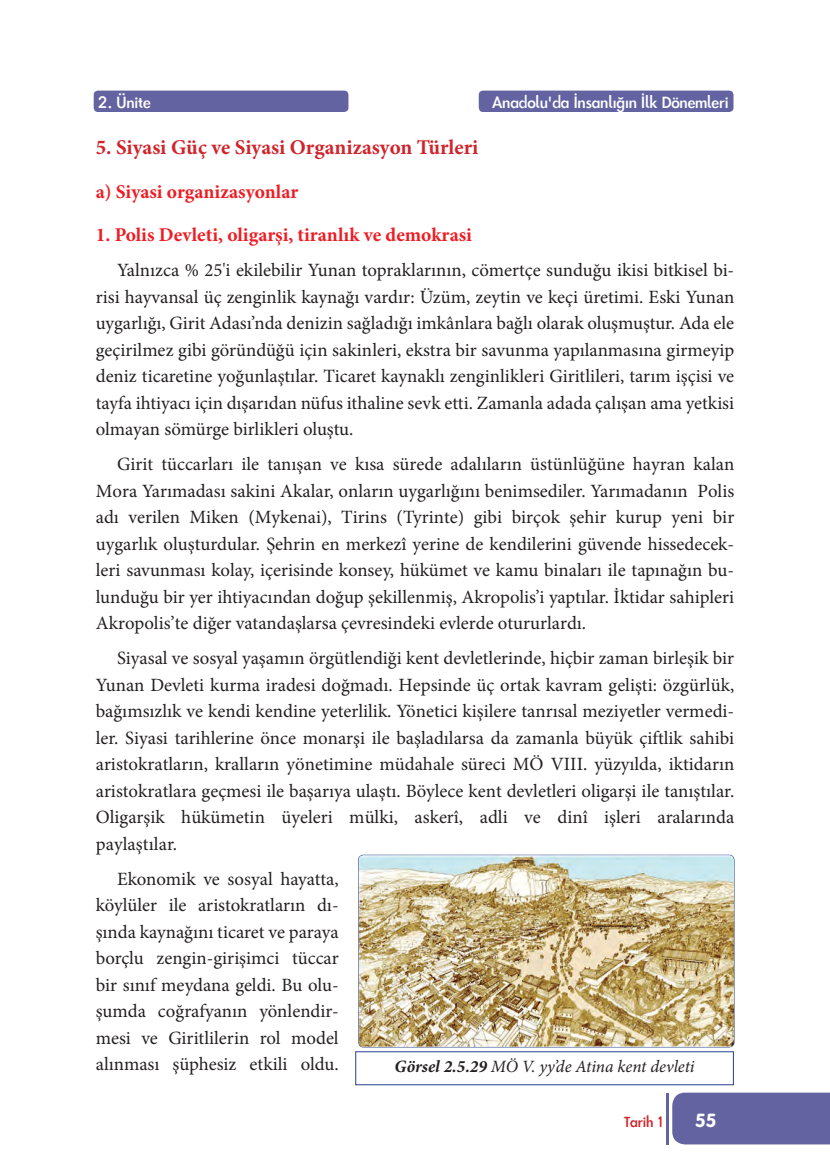
<style>
.page{position:relative;width:830px;height:1170px;background:#fff}
.page>*{position:absolute;margin:0;border:0;box-sizing:border-box;transform-origin:0 0}
.ANA_BAŞLIK_1_2{font:700 21px "Minion Pro";color:#d1232a}
._2__başlık{font:700 19.5px "Minion Pro";color:#ee1d23}
.metin{font:18.75px/26.4px "Minion Pro";color:#231f20;text-align:justify}
.t1{font:18.75px "VAG Rounded Bold Tr";color:#fff}
.t2{font:italic 17.25px "Minion Pro";letter-spacing:-.005em;color:#231f20}
.t3{font:700 15px "Futuramit";color:#fff}
.t4{font:700 13.5px "Futuramit";color:#d1232a}
.s1{font-weight:700}
</style>
<div class="page">
<div style="left:666px;top:1092px;width:163px;height:52px;background:#6363a1"></div>
<div style="left:478px;top:91px;width:255px;height:21px;background:#6363a1;border-radius:4px"></div>
<div style="left:94px;top:91px;width:254px;height:21px;background:#6363a1;border-radius:4px"></div>
<div style="left:355px;top:1051px;width:378px;height:33px;border:1px solid #253f8e"></div>
<img style="left:358px;top:855px;width:375px;height:191px">
<p class="t3" style="left:97px;top:92px;width:55px">2. Ünite</p>
<p class="t3" style="left:492px;top:92px;width:238px">Anadolu'da İnsanlığın İlk Dönemleri</p>
<p class="ANA_BAŞLIK_1_2" style="left:96px;top:133px;width:384px">5. Siyasi Güç ve Siyasi Organizasyon Türleri</p>
<p class="_2__başlık" style="left:96px;top:178px;width:204px">a) Siyasi organizasyonlar</p>
<p class="_2__başlık" style="left:96px;top:221px;width:377px">1. Polis Devleti, oligarşi, tiranlık ve demokrasi</p>
<p class="metin" style="left:96px;top:257px;width:639px;text-indent:21px">Yalnızca % 25'i ekilebilir Yunan topraklarının, cömertçe sunduğu ikisi bitkisel bi&shy;risi hayvansal üç zenginlik kaynağı vardır: Üzüm, zeytin ve keçi üretimi. Eski Yunan uygarlığı, Girit Adası’nda denizin sağladığı imkânlara bağlı olarak oluşmuştur. Ada ele geçirilmez gibi göründüğü için sakinleri, ekstra bir savunma yapılanmasına girmeyip deniz ticaretine yoğunlaştılar. Ticaret kaynaklı zenginlikleri Giritlileri, tarım işçisi ve tayfa ihtiyacı için dışarıdan nüfus ithaline sevk etti. Zamanla adada çalışan ama yetkisi olmayan sömürge birlikleri oluştu.</p>
<p class="metin" style="left:96px;top:451px;width:639px;text-indent:21px">Girit tüccarları ile tanışan ve kısa sürede adalıların üstünlüğüne hayran kalan Mora Yarımadası sakini Akalar, onların uygarlığını benimsediler. Yarımadanın Polis adı verilen Miken (Mykenai), Tirins (Tyrinte) gibi birçok şehir kurup yeni bir uygarlık oluşturdular. Şehrin en merkezî yerine de kendilerini güvende hissedecek&shy;leri savunması kolay, içerisinde konsey, hükümet ve kamu binaları ile tapınağın bu&shy;lunduğu bir yer ihtiyacından doğup şekillenmiş, Akropolis’i yaptılar. İktidar sahipleri Akropolis’te diğer vatandaşlarsa çevresindeki evlerde otururlardı.</p>
<p class="metin" style="left:96px;top:645px;width:639px;text-indent:21px">Siyasal ve sosyal yaşamın örgütlendiği kent devletlerinde, hiçbir zaman birleşik bir Yunan Devleti kurma iradesi doğmadı. Hepsinde üç ortak kavram gelişti: özgürlük, bağımsızlık ve kendi kendine yeterlilik. Yönetici kişilere tanrısal meziyetler vermedi&shy;ler. Siyasi tarihlerine önce monarşi ile başladılarsa da zamanla büyük çiftlik sahibi aristokratların, kralların yönetimine müdahale süreci MÖ VIII. yüzyılda, iktidarın aristokratlara geçmesi ile başarıya ulaştı. Böylece kent devletleri oligarşi ile tanıştılar.<br>Oligarşik hükümetin üyeleri mülki, askerî, adli ve dinî işleri aralarında paylaştılar.</p>
<p class="metin" style="left:96px;top:865px;width:244px;text-indent:21px">Ekonomik ve sosyal hayatta, köylüler ile aristokratların dı&shy;şında kaynağını ticaret ve paraya borçlu zengin-girişimci tüccar bir sınıf meydana geldi. Bu olu&shy;şumda coğrafyanın yönlendir&shy;mesi ve Giritlilerin rol model alınması şüphesiz etkili oldu.</p>
<p class="t2" style="left:394px;top:1054px;width:301px"><span class="s1">Görsel 2.5.29</span> MÖ V. yy’de Atina kent devleti</p>
<p class="t4" style="left:623px;top:1112px;width:41px">Tarih 1</p>
<p class="t1" style="left:694px;top:1109px;width:23px">55</p>
</div>
